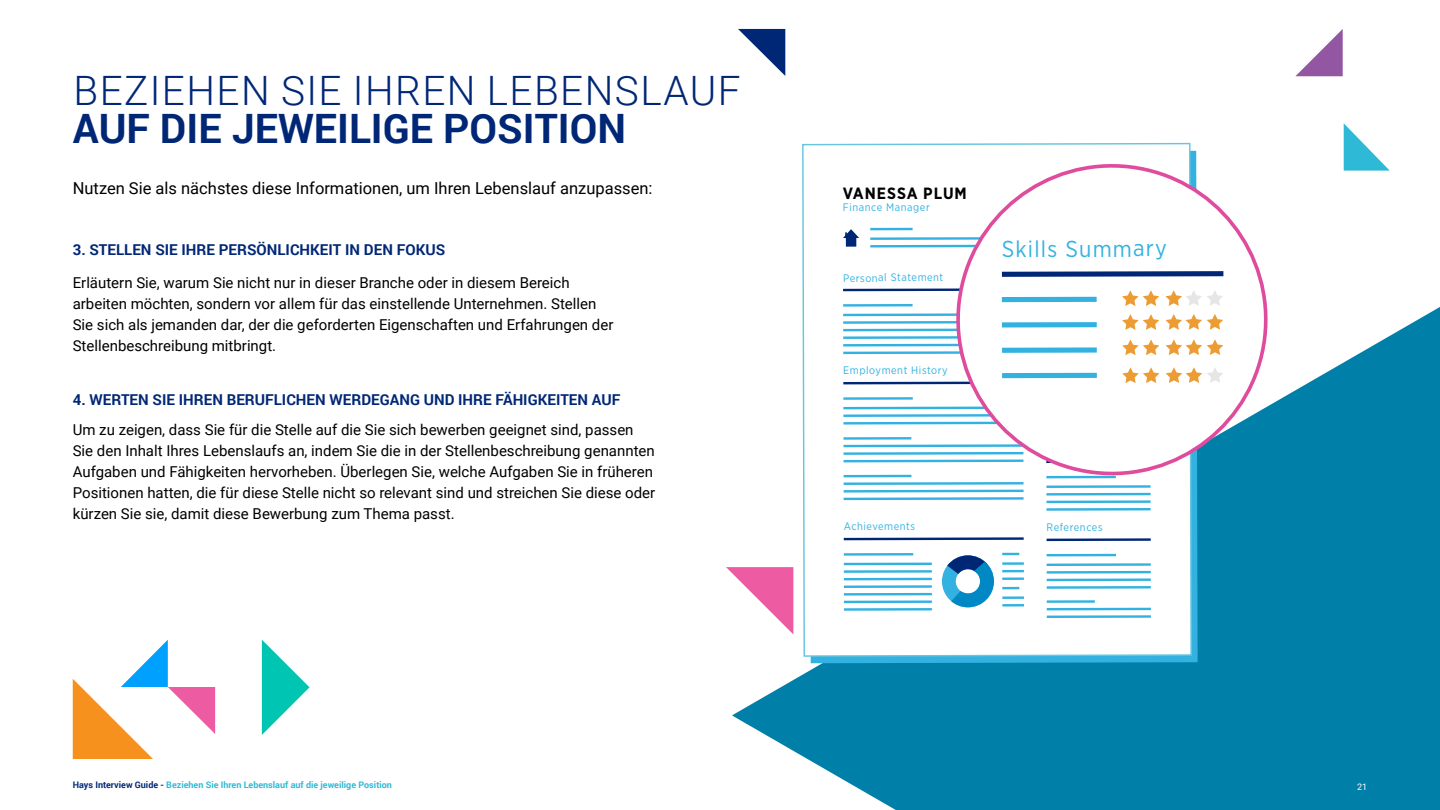
<style>
.page{position:relative;width:1440px;height:810px;background:#fff}
.page>*{position:absolute;margin:0;border:0;box-sizing:border-box;transform-origin:0 0}
.t1{font:300 40.5px/38.8px "Roboto";letter-spacing:.035em;color:#002776}
.t2{font:23.02px "Gotham Narrow";letter-spacing:.045em;color:#33b2e1}
.t3{font:16.5px "Roboto";color:#000}
.t4{font:700 16.27px "Gotham Narrow";letter-spacing:.055em;color:#000}
.Body{font:15px/21px "Roboto";color:#000}
.t5{font:700 15px "Roboto";color:#002776}
.t6{font:10.88px "Gotham Narrow";letter-spacing:.045em;color:#33b2e1}
.t7{font:700 9px "Roboto";color:#2ebad7}
.t8{font:9px "Roboto";color:#fff}
.s1{font-weight:700}
.s2{color:#002776}
</style>
<div class="page">
<svg style="left:732px;top:307px;width:708px;height:503px;fill:#007fa9"></svg>
<svg style="left:262px;top:640px;width:48px;height:95px"></svg>
<svg style="left:73px;top:640px;width:142px;height:119px"></svg>
<svg style="left:801px;top:142px;width:392px;height:516px"></svg>
<hr style="left:870px;top:228px;width:43px;height:2px;background:#33b2e1">
<svg style="left:870px;top:237px;width:79px;height:10px"></svg>
<hr style="left:844px;top:553px;width:69px;height:3px;background:#33b2e1">
<svg style="left:844px;top:563px;width:88px;height:48px"></svg>
<svg style="left:1002px;top:553px;width:17px;height:2px"></svg>
<svg style="left:1002px;top:562px;width:22px;height:18px"></svg>
<svg style="left:1002px;top:587px;width:17px;height:2px"></svg>
<svg style="left:1002px;top:596px;width:22px;height:11px"></svg>
<svg style="left:844px;top:537px;width:180px;height:3px"></svg>
<hr style="left:843px;top:397px;width:70px;height:3px;background:#33b2e1">
<svg style="left:843px;top:406px;width:106px;height:19px"></svg>
<hr style="left:843px;top:437px;width:68px;height:3px;background:#33b2e1">
<svg style="left:844px;top:444px;width:105px;height:18px"></svg>
<hr style="left:844px;top:475px;width:67px;height:2px;background:#33b2e1">
<svg style="left:844px;top:482px;width:180px;height:18px"></svg>
<svg style="left:1046px;top:485px;width:105px;height:26px"></svg>
<hr style="left:1047px;top:554px;width:69px;height:2px;background:#33b2e1">
<svg style="left:1047px;top:563px;width:104px;height:26px"></svg>
<hr style="left:1047px;top:600px;width:48px;height:3px;background:#33b2e1">
<svg style="left:1047px;top:608px;width:104px;height:10px"></svg>
<svg style="left:1047px;top:538px;width:104px;height:3px"></svg>
<div style="left:846px;top:236px;width:10px;height:11px;background:#002776"></div>
<svg style="left:843px;top:229px;width:16px;height:9px"></svg>
<svg style="left:942px;top:555px;width:52px;height:52px"></svg>
<svg style="left:843px;top:288px;width:106px;height:67px"></svg>
<svg style="left:843px;top:367px;width:106px;height:17px"></svg>
<svg style="left:949px;top:157px;width:326px;height:326px"></svg>
<svg style="left:1296px;top:29px;width:47px;height:47px"></svg>
<svg style="left:1344px;top:123px;width:46px;height:48px"></svg>
<svg style="left:726px;top:567px;width:67px;height:68px"></svg>
<svg style="left:738px;top:29px;width:47px;height:47px"></svg>
<p class="t1" style="left:73px;top:69px;width:669px">BEZIEHEN SIE IHREN LEBENSLAUF<br><span class="s1">AUF DIE JEWEILIGE POSITION</span></p>
<h3 class="t3" style="left:73px;top:176px;width:581px">Nutzen Sie als nächstes diese Informationen, um Ihren Lebenslauf anzupassen:</h3>
<h4 class="t5" style="left:73px;top:239px;width:374px">3. STELLEN SIE IHRE PERSÖNLICHKEIT IN DEN FOKUS</h4>
<p class="Body" style="left:73px;top:272px;width:542px">Erläutern Sie, warum Sie nicht nur in dieser Branche oder in diesem Bereich arbeiten möchten, sondern vor allem für das einstellende Unternehmen. Stellen Sie sich als jemanden dar, der die geforderten Eigenschaften und Erfahrungen der Stellenbeschreibung mitbringt.</p>
<h4 class="t5" style="left:73px;top:389px;width:549px">4. WERTEN SIE IHREN BERUFLICHEN WERDEGANG UND IHRE FÄHIGKEITEN AUF</h4>
<p class="Body" style="left:73px;top:419px;width:584px">Um zu zeigen, dass Sie für die Stelle auf die Sie sich bewerben geeignet sind, passen Sie den Inhalt Ihres Lebenslaufs an, indem Sie die in der Stellenbeschreibung genannten Aufgaben und Fähigkeiten hervorheben. Überlegen Sie, welche Aufgaben Sie in früheren Positionen hatten, die für diese Stelle nicht so relevant sind und streichen Sie diese oder kürzen Sie sie, damit diese Bewerbung zum Thema passt.</p>
<p class="t7" style="left:73px;top:778px;width:321px"><span class="s2">Hays Interview Guide -</span> Beziehen Sie Ihren Lebenslauf auf die jeweilige Position</p>
<p class="t4" style="left:843px;top:183px;width:126px">VANESSA PLUM</p>
<p class="t6" style="left:843px;top:201px;width:89px">Finance Manager</p>
<p class="t6" style="left:843px;top:271px;width:102px">Personal Statement</p>
<p class="t6" style="left:843px;top:363px;width:106px">Employment History</p>
<p class="t2" style="left:1002px;top:234px;width:167px">Skills Summary</p>
<p class="t6" style="left:844px;top:519px;width:73px">Achievements</p>
<p class="t6" style="left:1047px;top:520px;width:58px">References</p>
<p class="t8" style="left:1357px;top:781px;width:12px">21</p>
</div>
